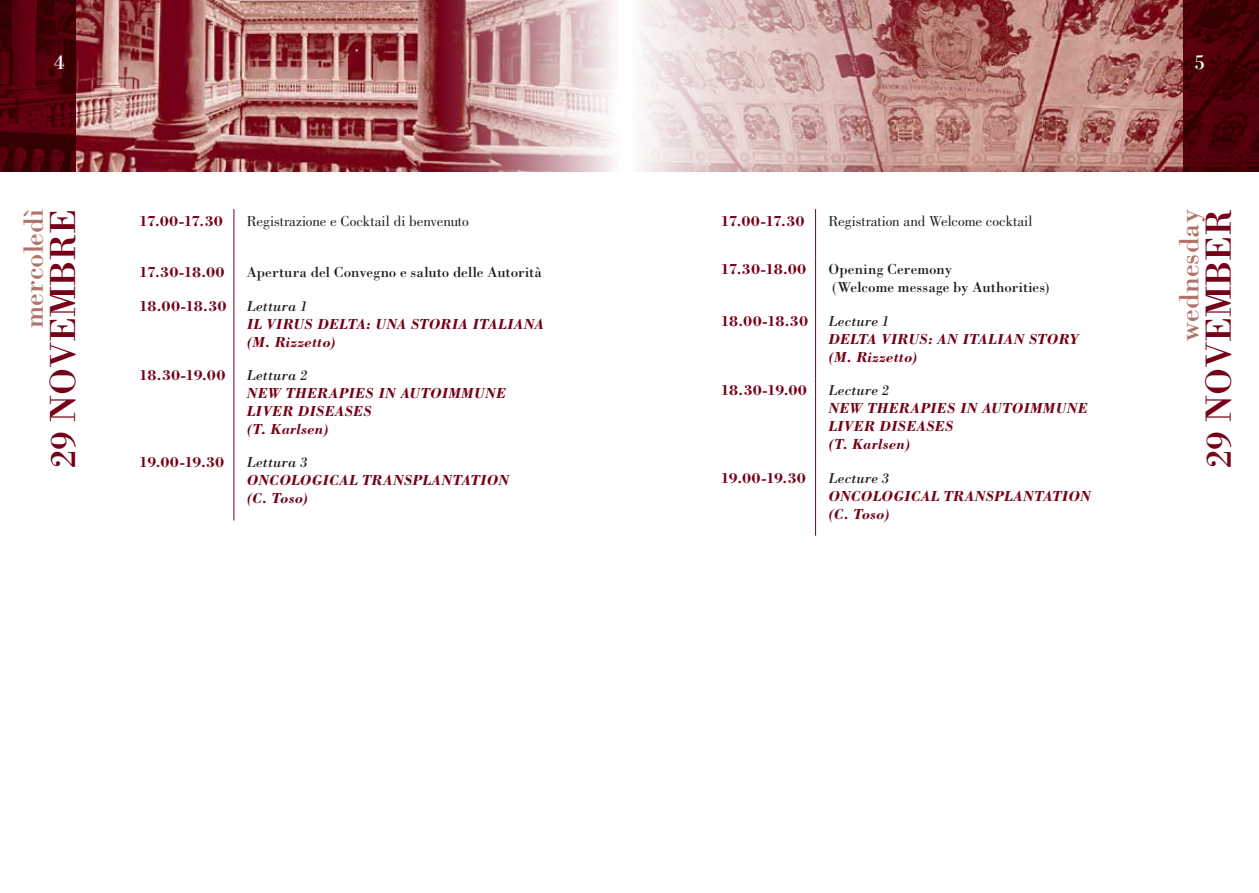
<style>
.page{position:relative;width:1259px;height:893px;background:#fff}
.page>*{position:absolute;margin:0;border:0;box-sizing:border-box;transform-origin:0 0}
.t1{font:37.5px "Bodoni Std";color:#750017}
.t2{font:28.5px "Bodoni Std";color:#b0736a}
.t3{font:21px "Bodoni Std";color:#fff}
.t4{font:italic 700 15px/18px "Bodoni Std";letter-spacing:.015em;color:#750017}
.t5{font:700 15px "Bodoni Std";letter-spacing:-.02em;color:#750017}
.t6{font:15px/18px "Bodoni Std";letter-spacing:.005em;color:#1f1e1f}
.t7{font:15px "Bodoni Std";letter-spacing:-.005em;color:#1f1e1f}
.t8{font:italic 15px "Bodoni Std";letter-spacing:.005em;color:#1f1e1f}
</style>
<div class="page">
<img style="left:76px;top:0;width:1106px;height:171px">
<svg style="left:0;top:0;width:76px;height:171px;background:#4d0008"></svg>
<svg style="left:1182px;top:0;width:77px;height:171px;background:#480107"></svg>
<hr style="left:233px;top:209px;width:1px;height:52px;background:#750017">
<hr style="left:233px;top:261px;width:1px;height:33px;background:#750017">
<hr style="left:233px;top:294px;width:1px;height:69px;background:#750017">
<hr style="left:233px;top:363px;width:1px;height:88px;background:#750017">
<hr style="left:233px;top:451px;width:1px;height:69px;background:#750017">
<hr style="left:815px;top:209px;width:1px;height:49px;background:#750017">
<hr style="left:815px;top:258px;width:1px;height:51px;background:#750017">
<hr style="left:815px;top:309px;width:1px;height:70px;background:#750017">
<hr style="left:815px;top:379px;width:1px;height:87px;background:#750017">
<hr style="left:815px;top:466px;width:1px;height:70px;background:#750017">
<h3 class="t3" style="left:54px;top:49px;width:12px">4</h3>
<h3 class="t3" style="left:1194px;top:49px;width:12px">5</h3>
<h2 class="t2" style="left:16px;top:328px;width:120px;rotate:-90deg">mercoledì</h2>
<h2 class="t2" style="left:1171px;top:340px;width:133px;rotate:-90deg">wednesday</h2>
<h1 class="t1" style="left:40px;top:468px;width:261px;rotate:-90deg">29 NOVEMBRE</h1>
<h1 class="t1" style="left:1195px;top:468px;width:261px;rotate:-90deg">29 NOVEMBER</h1>
<p class="t5" style="left:139px;top:211px;width:86px">17.00-17.30</p>
<p class="t7" style="left:247px;top:212px;width:223px">Registrazione e Cocktail di benvenuto</p>
<p class="t5" style="left:139px;top:263px;width:87px">17.30-18.00</p>
<p class="t6" style="left:247px;top:263px;width:297px">Apertura del Convegno e saluto delle Autorità</p>
<p class="t5" style="left:139px;top:296px;width:89px">18.00-18.30</p>
<p class="t8" style="left:247px;top:296px;width:63px">Lettura 1</p>
<p class="t4" style="left:247px;top:314px;width:299px">IL VIRUS DELTA: UNA STORIA ITALIANA (M. RIZZETTO)</p>
<p class="t5" style="left:139px;top:366px;width:88px">18.30-19.00</p>
<p class="t8" style="left:247px;top:366px;width:63px">Lettura 2</p>
<p class="t4" style="left:247px;top:384px;width:72px">NEW THERA</p>
<p class="t4" style="left:339px;top:384px;width:20px">PIES</p>
<p class="t4" style="left:378px;top:384px;width:34px">IN AUTOIMMUNE</p>
<p class="t4" style="left:247px;top:402px;width:11px">LIVER</p>
<p class="t5" style="left:720px;top:211px;width:86px">17.00-17.30</p>
<p class="t7" style="left:828px;top:212px;width:206px">Registration and Welcome cocktail</p>
<p class="t5" style="left:720px;top:260px;width:87px">17.30-18.00</p>
<p class="t6" style="left:828px;top:260px;width:223px">Opening Ceremony<br>(Welcome message by Authorities)</p>
<p class="t5" style="left:720px;top:311px;width:89px">18.00-18.30</p>
<p class="t8" style="left:828px;top:312px;width:63px">Lecture 1</p>
<p class="t4" style="left:828px;top:329px;width:22px">DELTA</p>
<p class="t4" style="left:881px;top:329px;width:99px">VIRUS: AN ITALIAN</p>
<p class="t4" style="left:1029px;top:329px;width:11px">STOR</p>
<p class="t4" style="left:1069px;top:329px;width:11px">Y</p>
<p class="t4" style="left:828px;top:347px;width:91px">(M. RIZZETTO)</p>
<p class="t5" style="left:720px;top:381px;width:88px">18.30-19.00</p>
<p class="t8" style="left:828px;top:381px;width:63px">Lecture 2</p>
<p class="t4" style="left:828px;top:399px;width:72px">NEW THERA</p>
<p class="t4" style="left:920px;top:399px;width:20px">PIES</p>
<p class="t4" style="left:960px;top:399px;width:34px">IN AUTOIMMUNE</p>
<p class="t4" style="left:828px;top:417px;width:11px">LIVER</p>
<p class="t4" style="left:247px;top:402px;width:83px;text-indent:51px">DISEASES (T. KARLSEN)</p>
<p class="t4" style="left:828px;top:417px;width:83px;text-indent:51px">DISEASES (T. KARLSEN)</p>
<p class="t5" style="left:139px;top:453px;width:87px">19.00-19.30</p>
<p class="t8" style="left:247px;top:453px;width:63px">Lettura 3</p>
<p class="t4" style="left:247px;top:471px;width:264px">ONCOLOGICAL TRANSPLANTATION (C. TOSO)</p>
<p class="t5" style="left:720px;top:468px;width:87px">19.00-19.30</p>
<p class="t8" style="left:828px;top:469px;width:63px">Lecture 3</p>
<p class="t4" style="left:828px;top:486px;width:264px">ONCOLOGICAL TRANSPLANTATION (C. TOSO)</p>
</div>
